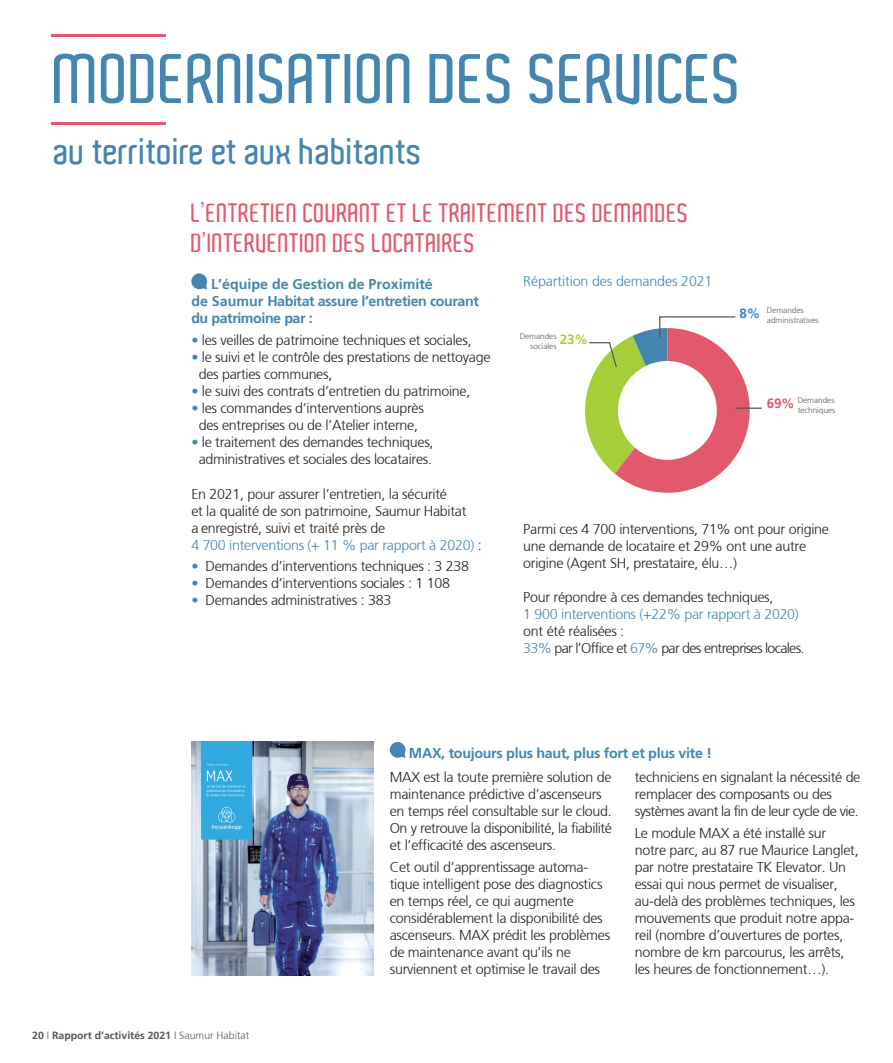
<style>
.page{position:relative;width:893px;height:1063px;background:#fff}
.page>*{position:absolute;margin:0;border:0;box-sizing:border-box;transform-origin:0 0}
.t1{font:600 67.5px "Aldo";color:#4586b0}
.t2{font:600 36px "Aldo";color:#4586b0}
.t3{font:600 25.5px/30.6px "Aldo";letter-spacing:.01em;color:#e2596e}
.t4{font:14.25px/17.1px "Frutiger";letter-spacing:-.02em;color:#231f20}
.t5{font:700 14.25px/17.1px "Frutiger";letter-spacing:-.02em;color:#4586b0}
.t6{font:14.25px "Frutiger";letter-spacing:-.02em;color:#4586b0}
.t7{font:14.25px/17.1px "Frutiger";letter-spacing:-.05em;color:#231f20}
.t8{font:700 13.5px "Frutiger";color:#e2596e}
.t9{font:700 13.5px "Frutiger";color:#3c89c8}
.t10{font:700 10.5px "Frutiger";color:#57585a}
.t11{font:8.25px/9.8px "Frutiger";color:#57585a}
.s1{color:#4586b0}
.s2{font-weight:400}
</style>
<div class="page">
<img style="left:191px;top:742px;width:182px;height:234px">
<svg style="left:191px;top:273px;width:16px;height:16px"></svg>
<svg style="left:390px;top:742px;width:16px;height:16px"></svg>
<hr style="left:51px;top:122px;width:115px;height:3px;background:#e2596e">
<hr style="left:51px;top:34px;width:115px;height:2px;background:#e2596e">
<svg style="left:585px;top:316px;width:177px;height:177px"></svg>
<h1 class="t1" style="left:54px;top:41px;width:691px">MODERNISATION DES SERVICES</h1>
<h2 class="t2" style="left:54px;top:131px;width:371px">au territoire et aux habitants</h2>
<h3 class="t3" style="left:191px;top:197px;width:499px">L’ENTRETIEN COURANT ET LE TRAITEMENT DES DEMANDES<br>D’INTERVENTION DES LOCATAIRES</h3>
<p class="t5" style="left:191px;top:276px;width:289px;text-indent:20px">L’équipe de Gestion de Proximité<br>de Saumur Habitat assure l’entretien courant du patrimoine par :</p>
<p class="t4" style="left:191px;top:331px;width:282px"><span class="s1">•</span> les veilles de patrimoine techniques et sociales,</p>
<p class="t4" style="left:199px;top:348px;width:293px;text-indent:-7px"><span class="s1">•</span> le suivi et le contrôle des prestations de nettoyage des parties communes,</p>
<p class="t4" style="left:191px;top:383px;width:280px"><span class="s1">•</span> le suivi des contrats d’entretien du patrimoine,</p>
<p class="t4" style="left:191px;top:400px;width:234px;text-align:center"><span class="s1">•</span> les commandes d’interventions auprès des entreprises ou de l’Atelier interne,</p>
<p class="t4" style="left:191px;top:434px;width:244px;text-align:center"><span class="s1">•</span> le traitement des demandes techniques, administratives et sociales des locataires.</p>
<p class="t4" style="left:191px;top:485px;width:292px">En 2021, pour assurer l’entretien, la sécurité<br>et la qualité de son patrimoine, Saumur Habitat<br>a enregistré, suivi et traité près de<br><span class="s1">4 700 interventions (+ 11 % par rapport à 2020)</span> :</p>
<p class="t4" style="left:191px;top:558px;width:279px"><span class="s1">•</span> Demandes d’interventions techniques : 3 238</p>
<p class="t4" style="left:191px;top:575px;width:260px"><span class="s1">•</span> Demandes d’interventions sociales : 1 108</p>
<p class="t4" style="left:191px;top:592px;width:201px"><span class="s1">•</span> Demandes administratives : 383</p>
<p class="t6" style="left:523px;top:273px;width:191px">Répartition des demandes 2021</p>
<p class="t11" style="left:530px;top:331px;width:59px;text-indent:-10px">Demandes<br>sociales <sup>23%</sup></p>
<p class="t9" style="left:739px;top:306px;width:22px">8%</p>
<p class="t11" style="left:767px;top:306px;width:53px">Demandes administratives</p>
<p class="t11" style="left:798px;top:396px;width:39px">Demandes techniques</p>
<p class="t8" style="left:767px;top:395px;width:29px">69%</p>
<p class="t4" style="left:523px;top:520px;width:307px">Parmi ces 4 700 interventions, 71% ont pour origine une demande de locataire et 29% ont une autre origine (Agent SH, prestataire, élu…)</p>
<p class="t4" style="left:523px;top:589px;width:252px">Pour répondre à ces demandes techniques,</p>
<p class="t6" style="left:523px;top:606px;width:277px">1 900 interventions (+22% par rapport à 2020)</p>
<p class="t7" style="left:523px;top:623px;width:283px">ont été réalisées :<br><span class="s1">33%</span> par l’Office et <span class="s1">67%</span> par des entreprises locales.</p>
<p class="t5" style="left:409px;top:744px;width:305px">MAX, toujours plus haut, plus fort et plus vite !</p>
<p class="t10" style="left:32px;top:1029px;width:219px">20 <span class="s2">I</span> Rapport d’activités 2021 <span class="s2">I Saumur Habitat</span></p>
<p class="t4" style="left:390px;top:769px;width:224px">MAX est la toute première solution de maintenance prédictive d’ascenseurs en temps réel consultable sur le cloud.<br>On y retrouve la disponibilité, la fiabilité et l’efficacité des ascenseurs.</p>
<p class="t4" style="left:390px;top:858px;width:222px">Cet outil d’apprentissage automa&shy;tique intelligent pose des diagnostics en temps réel, ce qui augmente considérablement la disponibilité des ascenseurs. MAX prédit les problèmes de maintenance avant qu’ils ne surviennent et optimise le travail des</p>
<p class="t4" style="left:635px;top:769px;width:227px">techniciens en signalant la nécessité de remplacer des composants ou des systèmes avant la fin de leur cycle de vie.</p>
<p class="t4" style="left:635px;top:824px;width:225px">Le module MAX a été installé sur notre parc, au 87 rue Maurice Langlet, par notre prestataire TK Elevator. Un essai qui nous permet de visualiser, au-delà des problèmes techniques, les mouvements que produit notre appa&shy;reil (nombre d’ouvertures de portes, nombre de km parcourus, les arrêts, les heures de fonctionnement…).</p>
</div>
